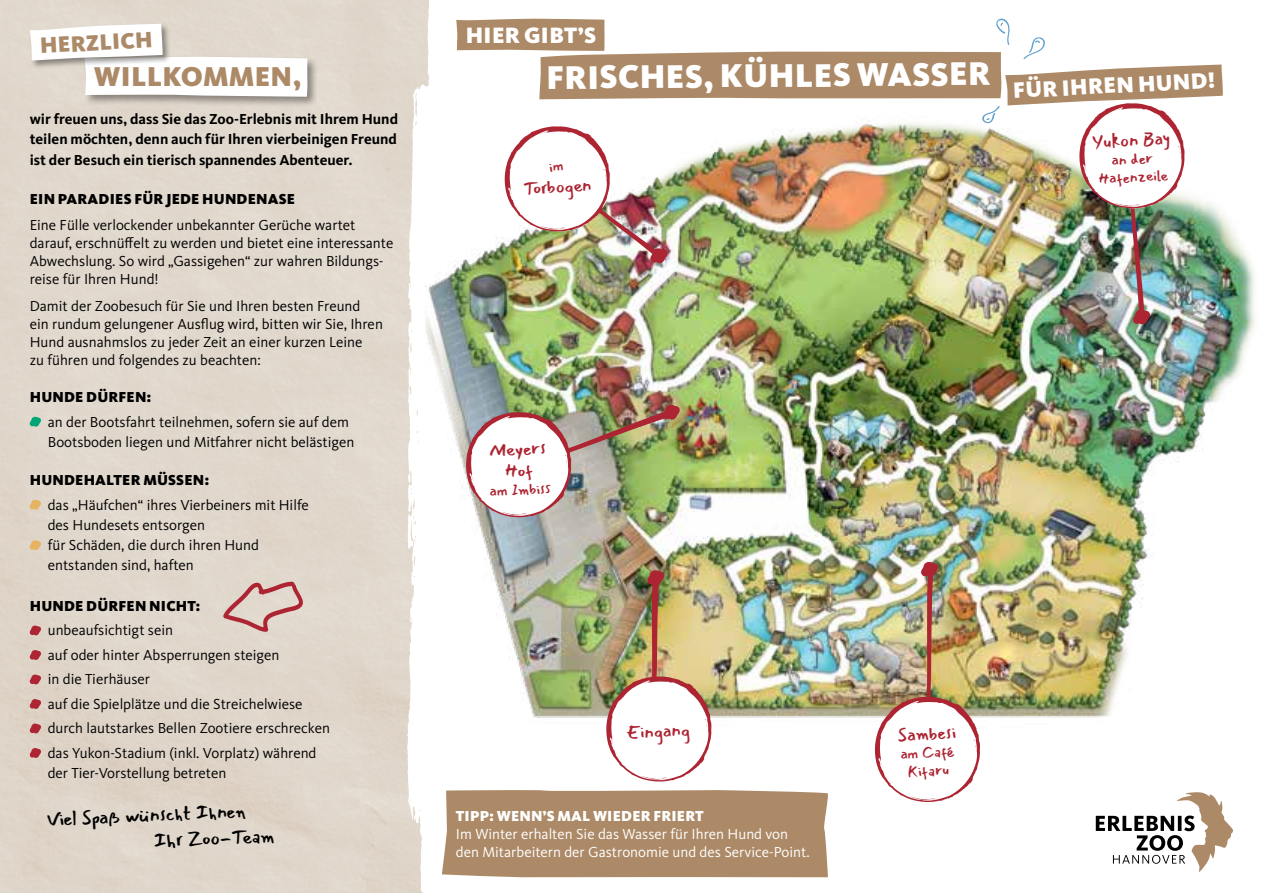
<style>
.page{position:relative;width:1263px;height:893px;background:#fff}
.page>*{position:absolute;margin:0;border:0;box-sizing:border-box;transform-origin:0 0}
.t1{font:900 34.05px "Kievit OT";color:#fff}
.t2{font:900 28.2px "Kievit OT";letter-spacing:.01em;color:#ac8967}
.t3{font:900 23.1px "Kievit OT";letter-spacing:.005em;color:#fff}
.t4{font:900 23.1px "Kievit OT";color:#ac8967}
.t5{font:19.2px/26.8px "Mansalva";color:#000}
.t6{font:18px/21.6px "Mansalva";color:#ad2432;text-align:center}
.t7{font:15px/18px "Kievit OT";color:#000}
.t8{font:700 15px/20.2px "Kievit OT";color:#000;text-align:justify}
.t9{font:15px/18px "Kievit OT";color:#fff}
.t10{font:900 15px "Kievit OT";letter-spacing:.01em;color:#000}
.t11{font:15px/18px "Mansalva";color:#ad2432;text-align:center}
.t12{font:900 15px "Kievit OT";letter-spacing:.01em;color:#fff}
</style>
<div class="page">
<svg style="left:407px;top:0;width:23px;height:893px"></svg>
<img style="left:425px;top:104px;width:830px;height:625px">
<svg style="left:30px;top:417px;width:11px;height:10px"></svg>
<svg style="left:30px;top:500px;width:11px;height:10px"></svg>
<svg style="left:30px;top:540px;width:11px;height:10px"></svg>
<svg style="left:30px;top:625px;width:11px;height:10px"></svg>
<svg style="left:30px;top:650px;width:11px;height:10px"></svg>
<svg style="left:30px;top:674px;width:11px;height:10px"></svg>
<svg style="left:30px;top:699px;width:11px;height:10px"></svg>
<svg style="left:30px;top:723px;width:11px;height:10px"></svg>
<svg style="left:30px;top:748px;width:11px;height:10px"></svg>
<svg style="left:1096px;top:792px;width:138px;height:80px"></svg>
<div style="left:82px;top:54px;width:236px;height:54px;background:#000;opacity:.4"></div>
<svg style="left:223px;top:581px;width:80px;height:51px;background:#d6b3ad"></svg>
<div style="left:442px;top:790px;width:386px;height:88px;background:#ac8967"></div>
<div style="left:28px;top:22px;width:143px;height:47px;background:#e2d9ce"></div>
<svg style="left:30px;top:24px;width:278px;height:73px"></svg>
<img style="left:466px;top:405px;width:214px;height:112px">
<img style="left:606px;top:570px;width:105px;height:212px">
<img style="left:875px;top:562px;width:105px;height:240px">
<img style="left:456px;top:18px;width:767px;height:307px">
<h3 class="t4" style="left:39px;top:31px;width:114px;rotate:-3deg">HERZLICH</h3>
<h2 class="t2" style="left:94px;top:60px;width:210px">WILLKOMMEN,</h2>
<p class="t8" style="left:30px;top:109px;width:370px">wir freuen uns, dass Sie das Zoo-Erlebnis mit Ihrem Hund teilen möchten, denn auch für Ihren vierbeinigen Freund ist der Besuch ein tierisch spannendes Abenteuer.</p>
<p class="t10" style="left:30px;top:190px;width:267px">EIN PARADIES FÜR JEDE HUNDENASE</p>
<p class="t7" style="left:30px;top:216px;width:365px">Eine Fülle verlockender unbekannter Gerüche wartet darauf, erschnüffelt zu werden und bietet eine interessante Abwechslung. So wird „Gassigehen“ zur wahren Bildungs&shy;reise für Ihren Hund!</p>
<p class="t7" style="left:30px;top:297px;width:355px">Damit der Zoobesuch für Sie und Ihren besten Freund ein rundum gelungener Ausflug wird, bitten wir Sie, Ihren Hund ausnahmslos zu jeder Zeit an einer kurzen Leine<br>zu führen und folgendes zu beachten:</p>
<p class="t10" style="left:30px;top:388px;width:123px">HUNDE DÜRFEN:</p>
<p class="t7" style="left:48px;top:411px;width:308px;line-height:20.2px">an der Bootsfahrt teilnehmen, sofern sie auf dem<br>Bootsboden liegen und Mitfahrer nicht belästigen</p>
<p class="t10" style="left:30px;top:471px;width:181px">HUNDEHALTER MÜSSEN:</p>
<p class="t7" style="left:48px;top:494px;width:262px;line-height:20.2px">das „Häufchen“ ihres Vierbeiners mit Hilfe des Hundesets entsorgen<br>für Schäden, die durch ihren Hund entstanden sind, haften</p>
<p class="t10" style="left:30px;top:597px;width:172px">HUNDE DÜRFEN NICHT:</p>
<p class="t7" style="left:48px;top:618px;width:284px;line-height:24.5px">unbeaufsichtigt sein<br>auf oder hinter Absperrungen steigen<br>in die Tierhäuser<br>auf die Spielplätze und die Streichelwiese durch lautstarkes Bellen Zootiere erschrecken das Yukon-Stadium (inkl. Vorplatz) während</p>
<p class="t7" style="left:48px;top:764px;width:180px">der Tier-Vorstellung betreten</p>
<p class="t5" style="left:151px;top:801px;width:122px;text-indent:-105px;rotate:-3deg">Viel Spaß wünscht Ihnen<br>Ihr Zoo-Team</p>
<h3 class="t3" style="left:466px;top:21px;width:132px">HIER GIBT’S</h3>
<h1 class="t1" style="left:546px;top:55px;width:446px">FRISCHES, KÜHLES WASSER</h1>
<p class="t6" style="left:523px;top:178px;width:70px;rotate:-3deg">Torbogen</p>
<h3 class="t3" style="left:1012px;top:76px;width:204px;rotate:-3deg">FÜR IHREN HUND!</h3>
<p class="t6" style="left:1092px;top:131px;width:79px;rotate:-3deg">Yukon Bay</p>
<p class="t11" style="left:1097px;top:152px;width:71px;rotate:-3deg">an der<br>Hafenzeile</p>
<p class="t6" style="left:489px;top:440px;width:58px;rotate:-3deg">Meyers<br>Hof</p>
<p class="t11" style="left:489px;top:482px;width:62px;rotate:-3deg">am Imbiss</p>
<p class="t6" style="left:625px;top:722px;width:66px;rotate:-3deg">Eingang</p>
<p class="t6" style="left:897px;top:724px;width:60px;rotate:-3deg">Sambesi</p>
<p class="t11" style="left:900px;top:745px;width:56px;rotate:-3deg">am Café<br>Kifaru</p>
<p class="t12" style="left:456px;top:807px;width:249px">TIPP: WENN’S MAL WIEDER FRIERT</p>
<p class="t9" style="left:456px;top:825px;width:355px">Im Winter erhalten Sie das Wasser für Ihren Hund von den Mitarbeitern der Gastronomie und des Service-Point.</p>
</div>
